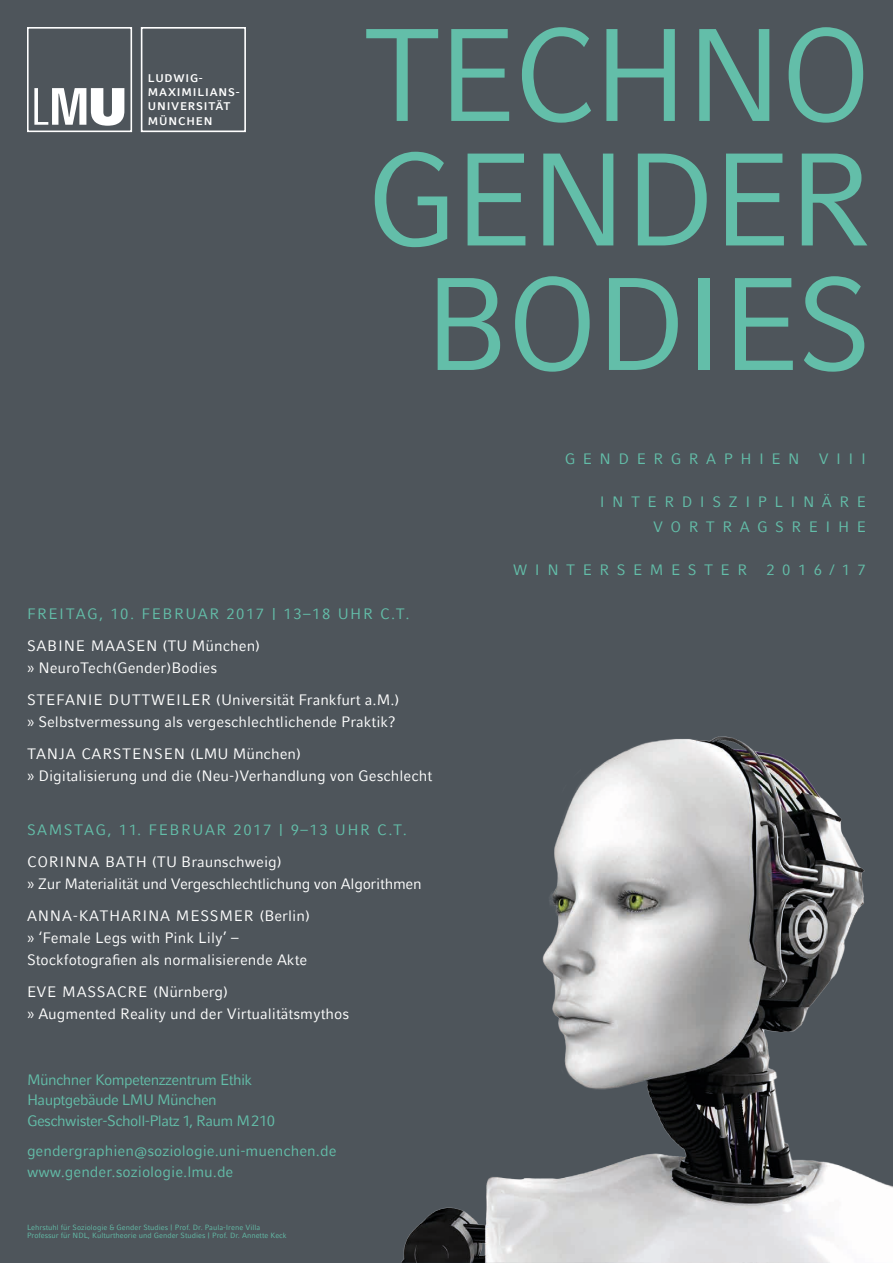
<style>
.page{position:relative;width:893px;height:1263px;background:#4e555b}
.page>*{position:absolute;margin:0;border:0;box-sizing:border-box;transform-origin:0 0}
.t1{font:131.25px/124.5px "LMU Compatil Fact";letter-spacing:-.04em;color:#63bea9;text-align:center}
.t2{font:15px/21.8px "LMU Compatil Fact";letter-spacing:.05em;color:#fff}
.t3{font:15px/20.2px "LMU Compatil Fact";letter-spacing:.5em;color:#63bea9}
.t4{font:15px/21.8px "LMU Compatil Fact";color:#fff}
.t5{font:15px "LMU Compatil Fact";letter-spacing:.1em;color:#63bea9}
.t6{font:700 11.1px/14.3px "LMU Compatil Fact";letter-spacing:.075em;color:#fff}
.t7{font:7.5px/8.2px "LMU Compatil Fact";color:#63bea9}
</style>
<div class="page">
<img style="left:401px;top:736px;width:492px;height:527px">
<div style="left:141px;top:27px;width:105px;height:105px;border:2px solid #fff"></div>
<svg style="left:27px;top:27px;width:106px;height:105px"></svg>
<p class="t6" style="left:148px;top:71px;width:93px">LUDWIG-<br>MAXIMILIANS-<br>UNIVERSITÄT<br>MÜNCHEN</p>
<h1 class="t1" style="left:363px;top:12px;width:512px">techno gender bodies</h1>
<p class="t3" style="left:565px;top:449px;width:236px">G endergraphien</p>
<p class="t3" style="left:819px;top:449px;width:28px">V III</p>
<p class="t3" style="left:600px;top:488px;width:268px;line-height:25.5px;text-align:right">interdisziplinäre<br>Vortragsreihe</p>
<p class="t3" style="left:513px;top:559px;width:235px">wintersemester</p>
<p class="t3" style="left:766px;top:559px;width:101px">2016/17</p>
<p class="t5" style="left:27px;top:605px;width:384px">Freitag, 10. Februar 2017 | 13–18 uhr c.t.</p>
<p class="t2" style="left:27px;top:635px;width:235px">Sabine Maasen (TU München) » NeuroTech(Gender)Bodies</p>
<p class="t2" style="left:27px;top:689px;width:374px">Stefanie D uttweiler (Universität Frankfurt a.M.) » Selbstvermessung als vergeschlechtlichende Praktik?</p>
<p class="t2" style="left:27px;top:743px;width:180px">Tanja Carstensen (LMU</p>
<p class="t4" style="left:27px;top:743px;width:407px;text-indent:206px">M ünchen)<br>» Digitalisierung und die (Neu-)Verhandlung von Geschlecht</p>
<p class="t5" style="left:27px;top:821px;width:381px">Samstag, 11. Februar 2017 | 9–13 uhr c.t.</p>
<p class="t2" style="left:27px;top:851px;width:396px">Corinna Bath (TU Braunschweig)<br>» Zur Materialität und Vergeschlechtlichung von Algorithmen</p>
<p class="t4" style="left:27px;top:905px;width:13px">ANNA</p>
<p class="t4" style="left:73px;top:905px;width:28px">-KATHARINA</p>
<p class="t4" style="left:176px;top:905px;width:12px">MESSMER</p>
<p class="t4" style="left:259px;top:905px;width:52px">(Berlin)</p>
<p class="t4" style="left:27px;top:927px;width:282px">» ‘Female Legs with Pink Lily’ –<br>Stockfotografien als normalisierende Akte</p>
<p class="t2" style="left:27px;top:981px;width:324px">Eve Massacre (N ürnberg)<br>» Augmented Reality und der Virtualitätsmythos</p>
<p class="t3" style="left:27px;top:1070px;width:227px">M ünchner Kompetenzzentrum Ethik<br>Hauptgebäude LMU</p>
<p class="t3" style="left:27px;top:1090px;width:250px;text-indent:130px">M ünchen<br>Geschwister-Scholl-Platz 1, Raum M 210</p>
<p class="t3" style="left:27px;top:1141px;width:311px">gendergraphien@soziologie.uni-muenchen.de www.gender.soziologie.lmu.de</p>
<p class="t7" style="left:27px;top:1223px;width:235px">Lehrstuhl für Soziologie &amp; Gender Studies | Prof. Dr. Paula-I rene Villa<br>P rofessur für NDL</p>
<p class="t7" style="left:88px;top:1231px;width:200px">, Kulturtheorie und Gender Studies | Prof. D r. Annette Keck</p>
</div>
